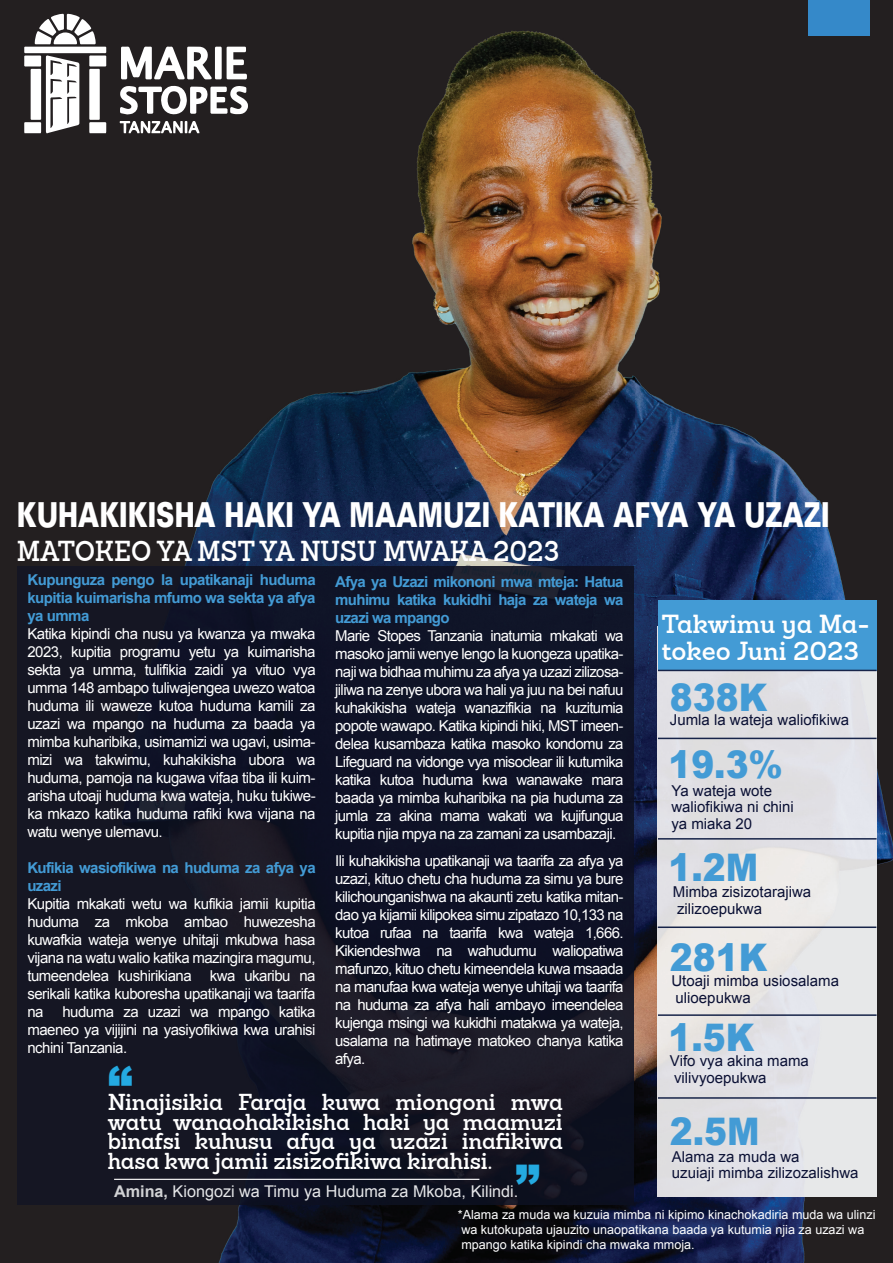
<style>
.page{position:relative;width:893px;height:1263px;background:#231f20}
.page>*{position:absolute;margin:0;border:0;box-sizing:border-box;transform-origin:0 0}
.t1{font:900 49.5px "Arial";color:#24aae1}
.t2{font:900 37.95px/66.8px "Arial";color:#439bd5;scale:.9 1}
.t3{font:900 34.35px "Univers";color:#fff;scale:.75 1}
.t4{font:600 28.05px "Sanchez W03";color:#fff;scale:.91 1}
.t5{font:600 25.5px/27px "Sanchez W03";color:#fff}
.t6{font:600 22.5px/19.5px "Sanchez W03";letter-spacing:-.01em;color:#fff;text-align:justify}
.t7{font:16.2px "Arial";color:#e6e7e9}
.t8{font:15px/18px "Arial";letter-spacing:-.035em;color:#fff;text-align:justify}
.t9{font:15px/16.5px "Arial";color:#0a1034}
.t10{font:700 15px/18px "Arial";letter-spacing:-.04em;color:#439bd5;text-align:justify}
.t11{font:12.6px/15.1px "Arial";color:#fff}
.s1{font-weight:700;color:#d1d2d4}
</style>
<div class="page">
<img style="left:124px;top:31px;width:658px;height:428px">
<img style="left:185px;top:459px;width:451px;height:107px">
<img style="left:636px;top:459px;width:210px;height:214px">
<img style="left:585px;top:566px;width:51px;height:697px">
<img style="left:636px;top:673px;width:51px;height:590px">
<img style="left:877px;top:769px;width:16px;height:96px">
<img style="left:122px;top:1204px;width:463px;height:59px">
<img style="left:687px;top:1197px;width:118px;height:66px">
<img style="left:658px;top:671px;width:219px;height:526px">
<div style="left:658px;top:600px;width:219px;height:70px;background:#439bd5"></div>
<svg style="left:120px;top:46px;width:128px;height:87px"></svg>
<svg style="left:24px;top:14px;width:82px;height:119px"></svg>
<hr style="left:658px;top:838px;width:219px;height:1px;background:#172449">
<hr style="left:658px;top:738px;width:219px;height:1px;background:#172449">
<hr style="left:658px;top:926px;width:218px;height:2px;background:#172449">
<hr style="left:658px;top:1014px;width:219px;height:2px;background:#172449">
<hr style="left:658px;top:1097px;width:219px;height:2px;background:#172449">
<hr style="left:658px;top:670px;width:219px;height:1px;background:#172449">
<div style="left:17px;top:566px;width:105px;height:638px;background:#151623"></div>
<img style="left:122px;top:566px;width:511px;height:638px">
<div style="left:808px;top:0;width:62px;height:36px;background:#3589c9"></div>
<hr style="left:114px;top:1179px;width:365px;height:1px;background:#fff">
<h3 class="t3" style="left:17px;top:492px;width:1085px">KUHAKIKISHA HAKI YA MAAMUZI KATIKA AFYA YA UZAZI</h3>
<h3 class="t4" style="left:17px;top:532px;width:598px">MATOKEO YA MST YA NUSU MWAKA 2023</h3>
<p class="t10" style="left:27px;top:571px;width:290px">Kupunguza pengo la upatikanaji huduma kupitia kuimarisha mfumo wa sekta ya afya ya umma</p>
<p class="t8" style="left:27px;top:625px;width:290px">Katika kipindi cha nusu ya kwanza ya mwaka 2023, kupitia programu yetu ya kuimarisha sekta ya umma, tulifikia zaidi ya vituo vya umma 148 ambapo tuliwajengea uwezo watoa huduma ili waweze kutoa huduma kamili za uzazi wa mpango na huduma za baada ya mimba kuharibika, usimamizi wa ugavi, usima&shy;mizi wa takwimu, kuhakikisha ubora wa huduma, pamoja na kugawa vifaa tiba ili kuim&shy;arisha utoaji huduma kwa wateja, huku tukiwe&shy;ka mkazo katika huduma rafiki kwa vijana na watu wenye ulemavu.</p>
<p class="t10" style="left:27px;top:859px;width:290px">Kufikia wasiofikiwa na huduma za afya ya uzazi</p>
<p class="t8" style="left:27px;top:895px;width:290px">Kupitia mkakati wetu wa kufikia jamii kupitia huduma za mkoba ambao huwezesha kuwafkia wateja wenye uhitaji mkubwa hasa vijana na watu walio katika mazingira magumu, tumeendelea kushirikiana kwa ukaribu na serikali katika kuboresha upatikanaji wa taarifa na</p>
<p class="t10" style="left:335px;top:573px;width:290px">Afya ya Uzazi mikononi mwa mteja: Hatua muhimu katika kukidhi haja za wateja wa uzazi wa mpango</p>
<p class="t8" style="left:335px;top:627px;width:290px">Marie Stopes Tanzania inatumia mkakati wa masoko jamii wenye lengo la kuongeza upatika&shy;naji wa bidhaa muhimu za afya ya uzazi zilizosa&shy;jiliwa na zenye ubora wa hali ya juu na bei nafuu kuhakikisha wateja wanazifikia na kuzitumia popote wawapo. Katika kipindi hiki, MST imeen&shy;delea kusambaza katika masoko kondomu za Lifeguard na vidonge vya misoclear ili kutumika katika kutoa huduma kwa wanawake mara baada ya mimba kuharibika na pia huduma za jumla za akina mama wakati wa kujifungua kupitia njia mpya na za zamani za usambazaji.</p>
<p class="t8" style="left:335px;top:852px;width:290px">Ili kuhakikisha upatikanaji wa taarifa za afya ya uzazi, kituo chetu cha huduma za simu ya bure kilichounganishwa na akaunti zetu katika mitan&shy;dao ya kijamii kilipokea simu zipatazo 10,133 na kutoa rufaa na taarifa kwa wateja 1,666.<br>Kikiendeshwa na wahudumu waliopatiwa mafunzo, kituo chetu kimeendela kuwa msaada na manufaa kwa wateja wenye uhitaji wa taarifa na huduma za afya hali ambayo imeendelea kujenga msingi wa kukidhi matakwa ya wateja, usalama na hatimaye matokeo chanya katika afya.</p>
<h3 class="t6" style="left:108px;top:1092px;width:457px">Ninajisikia Faraja kuwa miongoni mwa watu wanaohakikisha haki ya maamuzi binafsi kuhusu afya ya uzazi inafikiwa hasa kwa jamii zisizofikiwa kirahisi.</h3>
<h3 class="t5" style="left:662px;top:610px;width:209px">Takwimu ya Ma&shy;tokeo Juni 2023</h3>
<h2 class="t2" style="left:668px;top:663px;width:129px">838K<br>19.3%</h2>
<p class="t9" style="left:670px;top:712px;width:181px">Jumla la wateja waliofikiwa</p>
<p class="t9" style="left:671px;top:782px;width:124px">Ya wateja wote waliofikiwa ni chini ya miaka 20</p>
<h2 class="t2" style="left:668px;top:833px;width:101px">1.2M</h2>
<p class="t9" style="left:673px;top:884px;width:140px">Mimba zisizotarajiwa zilizoepukwa</p>
<h2 class="t2" style="left:668px;top:916px;width:111px;line-height:79.7px">281K<br>1.5K</h2>
<p class="t9" style="left:671px;top:973px;width:169px">Utoaji mimba usiosalama ulioepukwa</p>
<p class="t8" style="left:27px;top:1003px;width:290px;text-indent:35px">huduma za uzazi wa mpango katika maeneo ya vijijini na yasiyofikiwa kwa urahisi nchini Tanzania.</p>
<p class="t9" style="left:670px;top:1053px;width:140px">Vifo vya akina mama vilivyoepukwa</p>
<h1 class="t1" style="left:108px;top:1049px;width:26px">“</h1>
<h2 class="t2" style="left:670px;top:1097px;width:101px">2.5M</h2>
<p class="t9" style="left:672px;top:1148px;width:188px">Alama za muda wa<br>uzuiaji mimba zilizozalishwa</p>
<h1 class="t1" style="left:515px;top:1147px;width:26px">”</h1>
<p class="t11" style="left:458px;top:1207px;width:419px">*Alama za muda wa kuzuia mimba ni kipimo kinachokadiria muda wa ulinzi wa kutokupata ujauzito unaopatikana baada ya kutumia njia za uzazi wa mpango katika kipindi cha mwaka mmoja.</p>
<p class="t7" style="left:114px;top:1181px;width:406px"><span class="s1">Amina,</span> Kiongozi wa Timu ya Huduma za Mkoba, Kilindi.</p>
</div>
